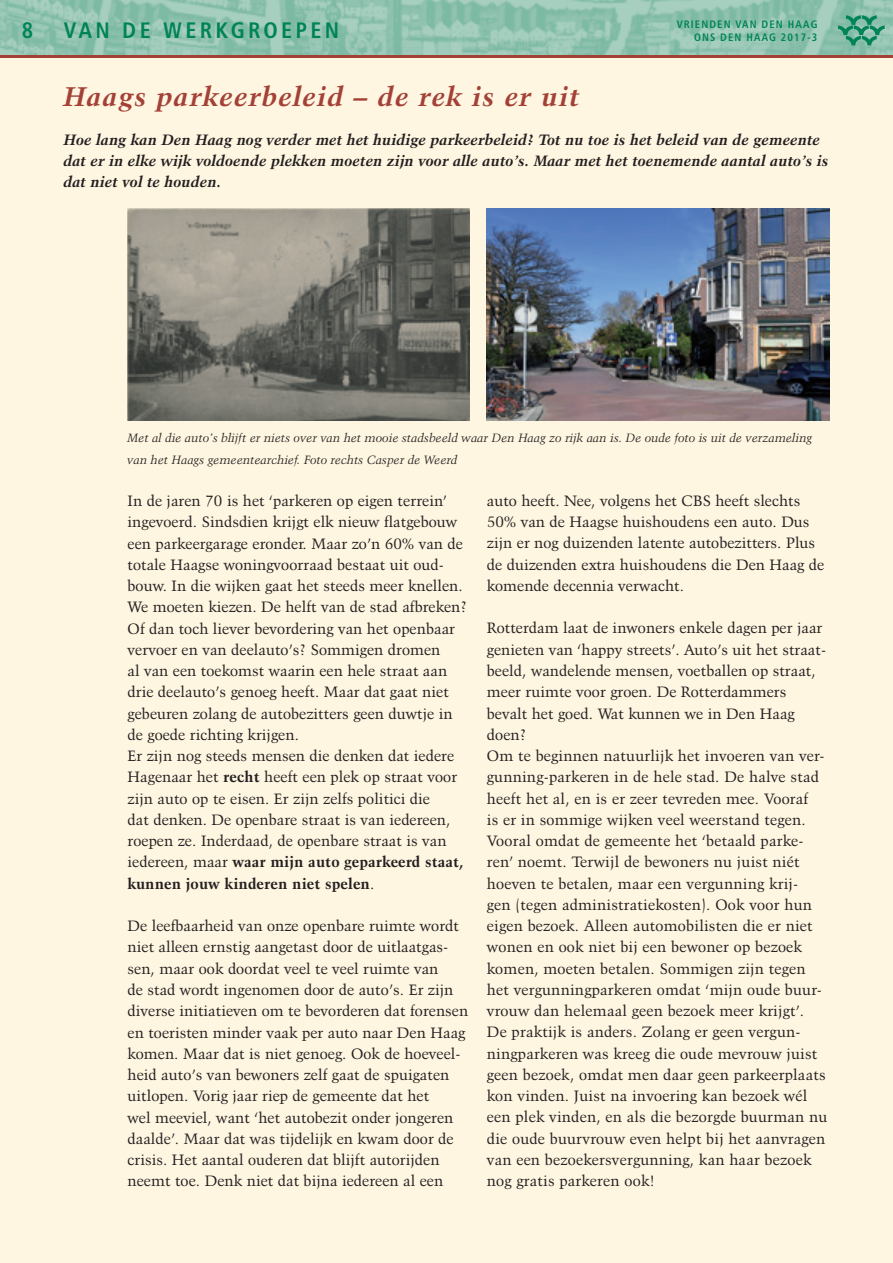
<style>
.page{position:relative;width:893px;height:1263px;background:#fef6e1}
.page>*{position:absolute;margin:0;border:0;box-sizing:border-box;transform-origin:0 0}
.t1{font:italic 700 27px "Kuenstler 480 BT";letter-spacing:.05em;color:#a44137}
.t2{font:22.5px "Humanist 777 BT Bold Condensed B";letter-spacing:.15em;color:#008457}
.t3{font:15px/21.3px "Kuenstler 480 BT";letter-spacing:.01em;color:#231f20}
.t4{font:italic 700 15px/21.3px "Kuenstler 480 BT";letter-spacing:.01em;color:#231f20}
.t5{font:italic 12px/21.3px "Kuenstler 480 BT";letter-spacing:.01em;color:#231f20}
.t6{font:10.8px/12.8px "Humanist 777 BT Bold Condensed B";letter-spacing:.1em;color:#008457;text-align:right}
.s1{font-weight:700}
</style>
<div class="page">
<svg style="left:0;top:0;width:893px;height:55px;background:#91c3b1"></svg>
<hr style="left:0;top:55px;width:893px;height:2px;background:#a44137">
<img style="left:128px;top:208px;width:342px;height:213px">
<img style="left:487px;top:208px;width:342px;height:213px">
<svg style="left:838px;top:15px;width:47px;height:30px"></svg>
<h2 class="t2" style="left:22px;top:16px;width:13px">8</h2>
<p class="t6" style="left:677px;top:18px;width:142px">VRIENDEN VAN DEN HAAG<br>ONS DEN HAAG 2017-3</p>
<h2 class="t2" style="left:64px;top:16px;width:277px">VAN DE WERKGROEPEN</h2>
<h1 class="t1" style="left:64px;top:80px;width:517px">Haags parkeerbeleid – de rek is er uit</h1>
<p class="t4" style="left:64px;top:128px;width:766px">Hoe lang kan Den Haag nog verder met het huidige parkeerbeleid? Tot nu toe is het beleid van de gemeente dat er in elke wijk voldoende plekken moeten zijn voor alle auto’s. Maar met het toenemende aantal auto’s is dat niet vol te houden.</p>
<p class="t5" style="left:128px;top:427px;width:686px">Met al die auto’s blijft er niets over van het mooie stadsbeeld waar Den Haag zo rijk aan is. De oude foto is uit de verzameling van het Haags gemeentearchief. Foto rechts Casper de Weerd</p>
<p class="t3" style="left:128px;top:490px;width:341px">In de jaren 70 is het ‘parkeren op eigen terrein’ ingevoerd. Sindsdien krijgt elk nieuw flatgebouw een parkeergarage eronder. Maar zo’n 60% van de totale Haagse woningvoorraad bestaat uit oud&shy;bouw. In die wijken gaat het steeds meer knellen.<br>We moeten kiezen. De helft van de stad afbreken?<br>Of dan toch liever bevordering van het openbaar vervoer en van deelauto’s? Sommigen dromen<br>al van een toekomst waarin een hele straat aan drie deelauto’s genoeg heeft. Maar dat gaat niet gebeuren zolang de autobezitters geen duwtje in de goede richting krijgen.<br>Er zijn nog steeds mensen die denken dat iedere Hagenaar het <span class="s1">recht</span> heeft een plek op straat voor zijn auto op te eisen. Er zijn zelfs politici die<br>dat denken. De openbare straat is van iedereen, roepen ze. Inderdaad, de openbare straat is van iedereen, maar <span class="s1">waar mijn auto geparkeerd staat, kunnen jouw kinderen niet spelen</span>.</p>
<p class="t3" style="left:128px;top:915px;width:342px">De leefbaarheid van onze openbare ruimte wordt niet alleen ernstig aangetast door de uitlaatgas&shy;sen, maar ook doordat veel te veel ruimte van<br>de stad wordt ingenomen door de auto’s. Er zijn diverse initiatieven om te bevorderen dat forensen en toeristen minder vaak per auto naar Den Haag komen. Maar dat is niet genoeg. Ook de hoeveel&shy;heid auto’s van bewoners zelf gaat de spuigaten uitlopen. Vorig jaar riep de gemeente dat het<br>wel meeviel, want ‘het autobezit onder jongeren daalde’. Maar dat was tijdelijk en kwam door de crisis. Het aantal ouderen dat blijft autorijden neemt toe. Denk niet dat bijna iedereen al een</p>
<p class="t3" style="left:487px;top:490px;width:339px">auto heeft. Nee, volgens het CBS heeft slechts 50% van de Haagse huishoudens een auto. Dus zijn er nog duizenden latente autobezitters. Plus de duizenden extra huishoudens die Den Haag de komende decennia verwacht.</p>
<p class="t3" style="left:487px;top:617px;width:342px">Rotterdam laat de inwoners enkele dagen per jaar genieten van ‘happy streets’. Auto’s uit het straat&shy;beeld, wandelende mensen, voetballen op straat, meer ruimte voor groen. De Rotterdammers bevalt het goed. Wat kunnen we in Den Haag doen?<br>Om te beginnen natuurlijk het invoeren van ver&shy;gunning-parkeren in de hele stad. De halve stad heeft het al, en is er zeer tevreden mee. Vooraf<br>is er in sommige wijken veel weerstand tegen.<br>Vooral omdat de gemeente het ‘betaald parke&shy;ren’ noemt. Terwijl de bewoners nu juist niét hoeven te betalen, maar een vergunning krij-<br>gen (tegen administratiekosten). Ook voor hun eigen bezoek. Alleen automobilisten die er niet wonen en ook niet bij een bewoner op bezoek komen, moeten betalen. Sommigen zijn tegen het vergunningparkeren omdat ‘mijn oude buur&shy;vrouw dan helemaal geen bezoek meer krijgt’.<br>De praktijk is anders. Zolang er geen vergun&shy;ningparkeren was kreeg die oude mevrouw juist geen bezoek, omdat men daar geen parkeerplaats kon vinden. Juist na invoering kan bezoek wél een plek vinden, en als die bezorgde buurman nu die oude buurvrouw even helpt bij het aanvragen van een bezoekersvergunning, kan haar bezoek nog gratis parkeren ook!</p>
</div>
